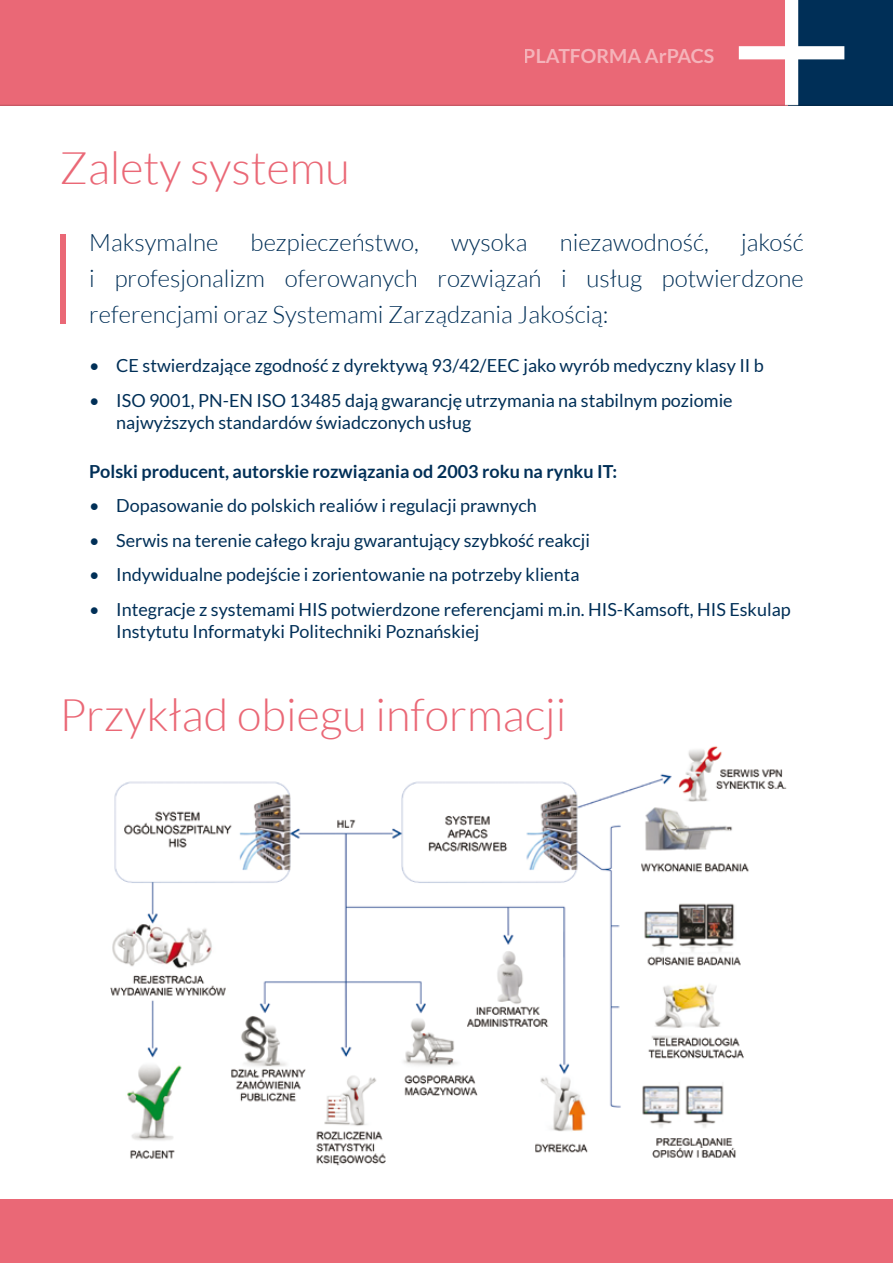
<style>
.page{position:relative;width:893px;height:1263px;background:#fff}
.page>*{position:absolute;margin:0;border:0;box-sizing:border-box;transform-origin:0 0}
.t1{font:300 45px "Lato";color:#ea6876}
.t2{font:300 24px/36px "Lato";color:#002f57;text-align:justify}
.t3{font:700 19.5px "Lato";color:#fff}
.t4{font:18px/22.5px "Lato";color:#002f57}
.t5{font:700 18px "Lato";color:#002f57}
</style>
<div class="page">
<img style="left:110px;top:746px;width:677px;height:420px">
<div style="left:0;top:0;width:893px;height:105px;background:#ea6876"></div>
<div style="left:0;top:1200px;width:893px;height:63px;background:#ea6876"></div>
<div style="left:789px;top:0;width:104px;height:105px;background:#002f57"></div>
<svg style="left:739px;top:0;width:105px;height:105px"></svg>
<hr style="left:0;top:105px;width:893px;height:1px;background:#000">
<div style="left:61px;top:234px;width:5px;height:89px;background:#ea6876"></div>
<h1 class="t1" style="left:60px;top:143px;width:292px">Zalety systemu</h1>
<p class="t3" style="left:524px;top:45px;width:192px">PLATFORMA ArPACS</p>
<h2 class="t2" style="left:89px;top:224px;width:716px;text-indent:652px">jakość i profesjonalizm oferowanych rozwiązań i usług potwierdzone referencjami oraz Systemami Zarządzania Jakością:</h2>
<p class="t4" style="left:89px;top:354px;width:676px">• CE stwierdzające zgodność z dyrektywą 93/42/EEC jako wyrób medyczny klasy II b</p>
<p class="t4" style="left:116px;top:389px;width:618px;text-indent:-27px">• ISO 9001, PN-EN ISO 13485 dają gwarancję utrzymania na stabilnym poziomie najwyższych standardów świadczonych usług</p>
<p class="t5" style="left:89px;top:461px;width:529px">Polski producent, autorskie rozwiązania od 2003 roku na rynku IT:</p>
<p class="t4" style="left:89px;top:494px;width:449px">• Dopasowanie do polskich realiów i regulacji prawnych</p>
<p class="t4" style="left:89px;top:529px;width:502px">• Serwis na terenie całego kraju gwarantujący szybkość reakcji</p>
<p class="t4" style="left:89px;top:563px;width:492px">• Indywidualne podejście i zorientowanie na potrzeby klienta</p>
<p class="t4" style="left:116px;top:598px;width:676px;text-indent:-27px">• Integracje z systemami HIS potwierdzone referencjami m.in. HIS-Kamsoft, HIS Eskulap<br>Instytutu Informatyki Politechniki Poznańskiej</p>
<h2 class="t2" style="left:89px;top:224px;width:130px">Maksymalne</h2>
<h2 class="t2" style="left:251px;top:224px;width:170px">bezpieczeństwo,</h2>
<h2 class="t2" style="left:451px;top:224px;width:78px">wysoka</h2>
<h2 class="t2" style="left:560px;top:224px;width:151px">niezawodność,</h2>
<h1 class="t1" style="left:60px;top:691px;width:508px">Przykład obiegu informacji</h1>
</div>
